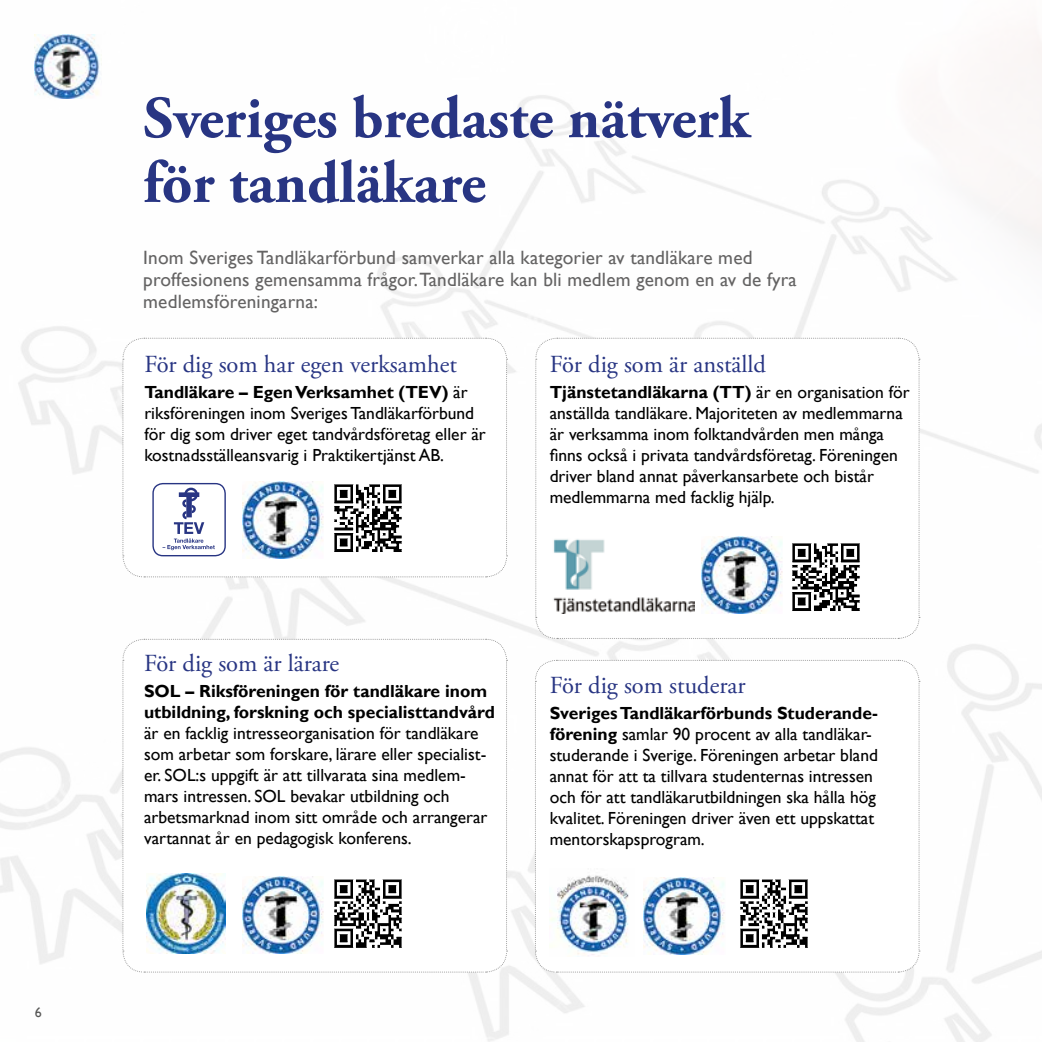
<style>
.page{position:relative;width:1042px;height:1042px;background:#fff}
.page>*{position:absolute;margin:0;border:0;box-sizing:border-box;transform-origin:0 0}
.t1{font:700 59.5px/64.8px "Adobe Garamond Pro";color:#283583}
.t2{font:24.5px "Adobe Garamond Pro";color:#283583}
.t3{font:19.25px/22.1px "Gill Sans";letter-spacing:.01em;color:#646363}
.t4{font:17.5px/21px "Gill Sans";color:#000}
.t5{font:700 17.5px/21px "Gill Sans";color:#000}
.t6{font:14px "Gill Sans";color:#575756}
.s1{font-weight:700}
</style>
<div class="page">
<img style="left:0;top:34px;width:1041px;height:1008px">
<svg style="left:535px;top:337px;width:385px;height:302px"></svg>
<svg style="left:534px;top:659px;width:386px;height:314px"></svg>
<svg style="left:122px;top:638px;width:385px;height:335px"></svg>
<hr style="left:1041px;top:0;width:1px;height:1042px;background:#283583">
<svg style="left:122px;top:337px;width:385px;height:241px"></svg>
<img style="left:323px;top:473px;width:90px;height:90px">
<img style="left:781px;top:533px;width:90px;height:89px">
<img style="left:147px;top:874px;width:79px;height:79px">
<img style="left:323px;top:869px;width:90px;height:89px">
<img style="left:729px;top:869px;width:89px;height:89px">
<img style="left:550px;top:869px;width:84px;height:87px">
<img style="left:550px;top:533px;width:144px;height:81px">
<img style="left:242px;top:481px;width:81px;height:77px">
<img style="left:242px;top:877px;width:81px;height:77px">
<img style="left:702px;top:536px;width:81px;height:77px">
<img style="left:644px;top:877px;width:81px;height:77px">
<p class="t6" style="left:35px;top:1004px;width:8px">6</p>
<h1 class="t1" style="left:143px;top:87px;width:608px">Sveriges bredaste nätverk för tandläkare</h1>
<p class="t3" style="left:143px;top:247px;width:655px">Inom Sveriges Tandläkarförbund samverkar alla kategorier av tandläkare med proffesionens gemensamma frågor. Tandläkare kan bli medlem genom en av de fyra medlemsföreningarna:</p>
<h2 class="t2" style="left:144px;top:349px;width:314px">För dig som har egen verksamhet</h2>
<p class="t4" style="left:144px;top:382px;width:343px"><span class="s1">Tandläkare – Egen Verksamhet (TEV)</span> är riksföreningen inom Sveriges Tandläkarförbund för dig som driver eget tandvårdsföretag eller är kostnadsställeansvarig i Praktikertjänst AB.</p>
<h2 class="t2" style="left:550px;top:349px;width:218px">För dig som är anställd</h2>
<p class="t4" style="left:550px;top:382px;width:362px"><span class="s1">Tjänstetandläkarna (TT)</span> är en organisation för anställda tandläkare. Majoriteten av medlemmarna är verksamma inom folktandvården men många finns också i privata tandvårdsföretag. Föreningen driver bland annat påverkansarbete och bistår medlemmarna med facklig hjälp.</p>
<h2 class="t2" style="left:144px;top:649px;width:197px">För dig som är lärare</h2>
<p class="t5" style="left:144px;top:681px;width:352px">SOL – Riksföreningen för tandläkare inom utbildning, forskning och specialisttandvård</p>
<p class="t4" style="left:144px;top:723px;width:345px">är en facklig intresseorganisation för tandläkare som arbetar som forskare, lärare eller specialist&shy;er. SOL:s uppgift är att tillvarata sina medlem&shy;mars intressen. SOL bevakar utbildning och arbetsmarknad inom sitt område och arrangerar vartannat år en pedagogisk konferens.</p>
<h2 class="t2" style="left:550px;top:671px;width:197px">För dig som studerar</h2>
<p class="t4" style="left:550px;top:703px;width:330px"><span class="s1">Sveriges Tandläkarförbunds Studerande&shy;förening</span> samlar 90 procent av alla tandläkar&shy;studerande i Sverige. Föreningen arbetar bland annat för att ta tillvara studenternas intressen och för att tandläkarutbildningen ska hålla hög kvalitet. Föreningen driver även ett uppskattat mentorskapsprogram.</p>
</div>
